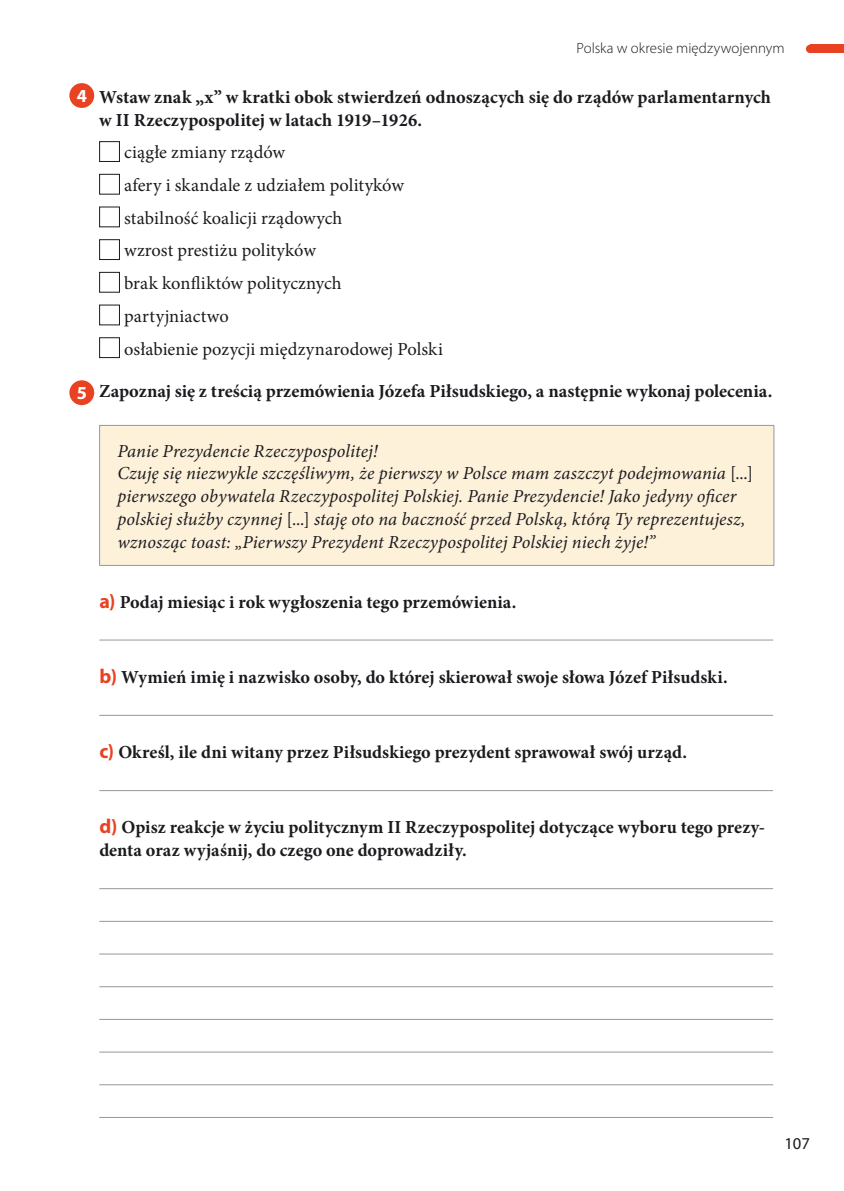
<style>
.page{position:relative;width:844px;height:1191px;background:#fff}
.page>*{position:absolute;margin:0;border:0;box-sizing:border-box;transform-origin:0 0}
.t1{font:700 18.38px/22.8px "Minion Pro";color:#1b1b1f}
.t2{font:italic 18.38px/22.8px "Minion Pro";color:#1b1b1f}
.t3{font:18.38px/32.7px "Minion Pro";letter-spacing:.005em;color:#1b1b1f}
.t4{font:700 18.38px "Myriad Pro";color:#fff}
.t5{font:16.62px "Myriad Pro";color:#1b1b1f}
.t6{font:300 14.88px "Myriad Pro";letter-spacing:.005em;color:#1b1b1f}
.s1{font-family:"Myriad Pro";color:#fff}
.s2{font-style:normal}
.s3{font-family:"Myriad Pro";font-size:20.12px;color:#e84222}
</style>
<div class="page">
<div style="left:810px;top:45px;width:33px;height:8px;background:#e84222"></div>
<div style="left:805px;top:45px;width:9px;height:8px;background:#e84222;border-radius:50%"></div>
<div style="left:99px;top:141px;width:21px;height:21px;border:1px solid #1b1b1f"></div>
<div style="left:99px;top:174px;width:21px;height:21px;border:1px solid #1b1b1f"></div>
<div style="left:99px;top:206px;width:21px;height:21px;border:1px solid #1b1b1f"></div>
<div style="left:99px;top:239px;width:21px;height:21px;border:1px solid #1b1b1f"></div>
<div style="left:99px;top:272px;width:21px;height:21px;border:1px solid #1b1b1f"></div>
<div style="left:99px;top:304px;width:21px;height:21px;border:1px solid #1b1b1f"></div>
<div style="left:99px;top:337px;width:21px;height:21px;border:1px solid #1b1b1f"></div>
<div style="left:69px;top:83px;width:25px;height:25px;background:#e84222;border-radius:50%"></div>
<div style="left:69px;top:380px;width:25px;height:25px;background:#e84222;border-radius:50%"></div>
<div style="left:100px;top:425px;width:673px;height:140px;background:#fef1da"></div>
<div style="left:99px;top:425px;width:675px;height:141px;border:1px solid #98989c"></div>
<hr style="left:100px;top:640px;width:672px;height:1px;background:#98989c">
<hr style="left:100px;top:715px;width:672px;height:1px;background:#98989c">
<hr style="left:100px;top:790px;width:672px;height:1px;background:#98989c">
<hr style="left:100px;top:888px;width:672px;height:1px;background:#98989c">
<hr style="left:100px;top:921px;width:672px;height:1px;background:#98989c">
<hr style="left:100px;top:953px;width:672px;height:1px;background:#98989c">
<hr style="left:100px;top:986px;width:672px;height:1px;background:#98989c">
<hr style="left:100px;top:1019px;width:672px;height:1px;background:#98989c">
<hr style="left:100px;top:1051px;width:672px;height:1px;background:#98989c">
<hr style="left:100px;top:1084px;width:672px;height:1px;background:#98989c">
<hr style="left:100px;top:1117px;width:672px;height:1px;background:#98989c">
<p class="t4" style="left:77px;top:84px;width:12px">4</p>
<p class="t6" style="left:576px;top:39px;width:210px">Polska w okresie międzywojennym</p>
<p class="t1" style="left:99px;top:85px;width:673px">Wstaw znak „x” w kratki obok stwierdzeń odnoszących się do rządów parlamentarnych w II Rzeczypospolitej w latach 1919–1926.</p>
<p class="t3" style="left:124px;top:136px;width:320px">ciągłe zmiany rządów<br>afery i skandale z udziałem polityków stabilność koalicji rządowych<br>wzrost prestiżu polityków<br>brak konfliktów politycznych partyjniactwo<br>osłabienie pozycji międzynarodowej Polski</p>
<p class="t1" style="left:77px;top:380px;width:697px"><span class="s1">5</span> Zapoznaj się z treścią przemówienia Józefa Piłsudskiego, a następnie wykonaj polecenia.</p>
<p class="t2" style="left:117px;top:439px;width:637px">Panie Prezydencie Rzeczypospolitej!<br>Czuję się niezwykle szczęśliwym, że pierwszy w Polsce mam zaszczyt podejmowania <span class="s2">[...] </span>pierwszego obywatela Rzeczypospolitej Polskiej. Panie Prezydencie! Jako jedyny oficer polskiej służby czynnej <span class="s2">[...]</span> staję oto na baczność przed Polską, którą Ty reprezentujesz, wznosząc toast: „Pierwszy Prezydent Rzeczypospolitej Polskiej niech żyje!”</p>
<p class="t1" style="left:99px;top:590px;width:418px"><span class="s3">a)</span> Podaj miesiąc i rok wygłoszenia tego przemówienia.</p>
<p class="t1" style="left:99px;top:665px;width:629px"><span class="s3">b)</span> Wymień imię i nazwisko osoby, do której skierował swoje słowa Józef Piłsudski.</p>
<p class="t1" style="left:99px;top:740px;width:589px"><span class="s3">c)</span> Określ, ile dni witany przez Piłsudskiego prezydent sprawował swój urząd.</p>
<p class="t1" style="left:99px;top:816px;width:667px"><span class="s3">d)</span> Opisz reakcje w życiu politycznym II Rzeczypospolitej dotyczące wyboru tego prezy&shy;denta oraz wyjaśnij, do czego one doprowadziły.</p>
<p class="t5" style="left:784px;top:1133px;width:27px">107</p>
</div>
